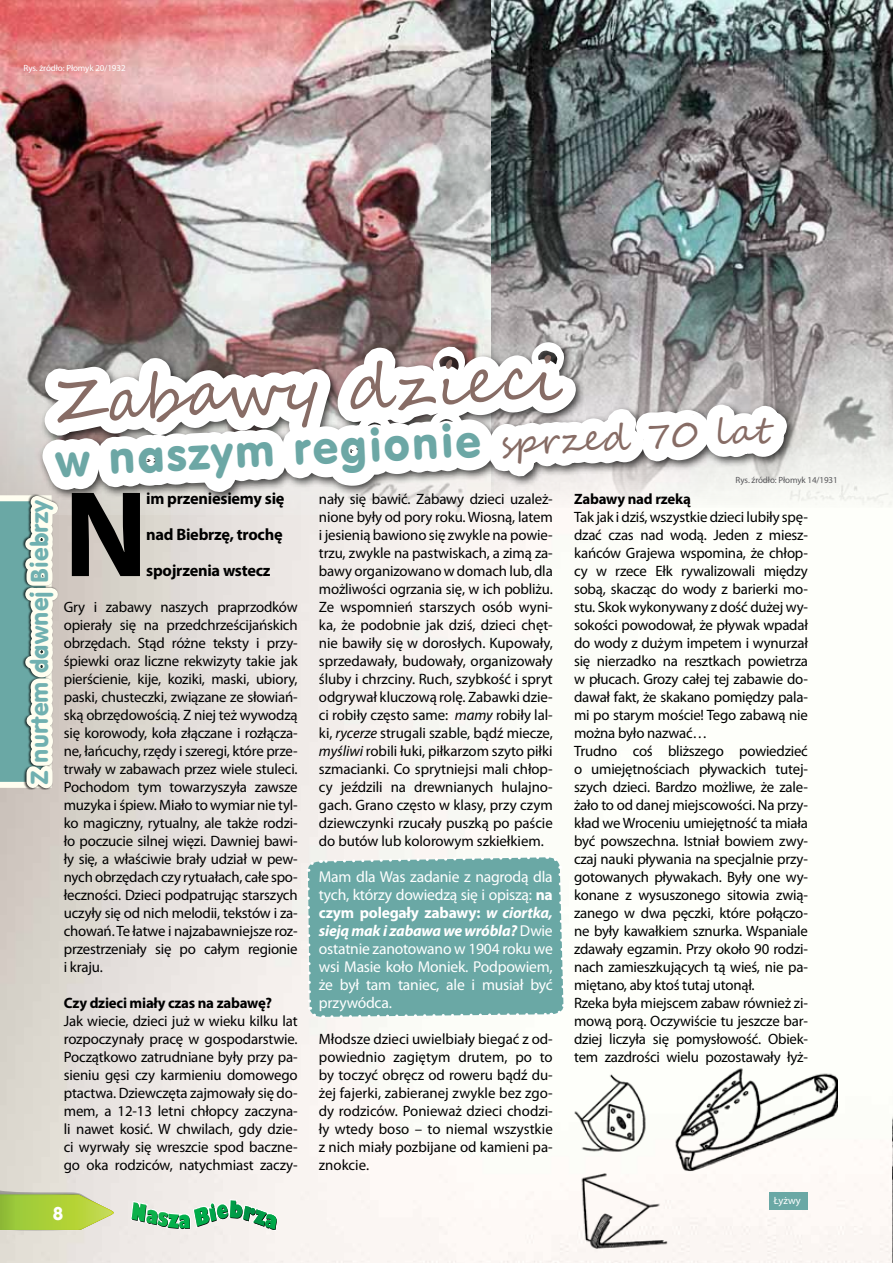
<style>
.page{position:relative;width:893px;height:1263px;background:#fff}
.page>*{position:absolute;margin:0;border:0;box-sizing:border-box;transform-origin:0 0}
.t1{font:700 123.3px "Myriad Pro";color:#000}
.t2{font:61.5px "Segoe Script";color:#876c65}
.t3{font:45px "VAG Rounded EU";color:#6ca7a5}
.t4{font:24px "VAG Rounded EU";letter-spacing:.01em;color:#70b0b0}
.t5{font:18px "VAG Rounded EU";color:#fff}
.t6{font:700 16.5px/36px "Myriad Pro";letter-spacing:-.015em;color:#000;text-align:justify}
.t7{font:15.75px/18px "Myriad Pro";letter-spacing:-.015em;color:#fff;text-align:justify}
.t8{font:15px/18px "Myriad Pro";letter-spacing:-.015em;color:#000;text-align:justify}
.t9{font:700 15px "Myriad Pro";letter-spacing:-.015em;color:#000}
.t10{font:10.5px "Myriad Pro";letter-spacing:-.005em;color:#fff}
.t11{font:9px "Myriad Pro";letter-spacing:-.01em;color:#fff}
.t12{font:9px "Myriad Pro";letter-spacing:-.01em;color:#565659}
.s1{font-family:"Segoe Script";font-size:36px;color:#876c65}
.s2{font-style:italic}
.s3{font-weight:700}
.s4{font-weight:700;font-style:italic}
</style>
<div class="page">
<img style="left:0;top:796px;width:892px;height:467px">
<img style="left:0;top:0;width:491px;height:62px">
<img style="left:491px;top:0;width:402px;height:507px">
<svg style="left:104px;top:796px;width:126px;height:309px;background:#e7e2df"></svg>
<svg style="left:400px;top:0;width:30px;height:62px;background:#cac8c5"></svg>
<svg style="left:505px;top:796px;width:93px;height:467px"></svg>
<svg style="left:132px;top:0;width:90px;height:62px;background:#e68e8f"></svg>
<img style="left:306px;top:0;width:94px;height:62px">
<svg style="left:430px;top:796px;width:151px;height:258px"></svg>
<svg style="left:639px;top:796px;width:93px;height:269px"></svg>
<svg style="left:699px;top:0;width:97px;height:62px;background:#768a8a"></svg>
<img style="left:0;top:62px;width:810px;height:734px">
<img style="left:561px;top:1065px;width:276px;height:198px">
<svg style="left:305px;top:854px;width:261px;height:166px;background:#78afac"></svg>
<img style="left:892px;top:1116px;width:1px;height:147px">
<div style="left:770px;top:1192px;width:38px;height:18px;background:#6aa8a5"></div>
<svg style="left:131px;top:1199px;width:147px;height:32px"></svg>
<svg style="left:0;top:1181px;width:114px;height:49px;background:#bdd274"></svg>
<p class="t11" style="left:24px;top:62px;width:104px">Rys. żródło: Płomyk 20/1932</p>
<h2 class="t2" style="left:50px;top:353px;width:512px;rotate:-3deg">Zabawy dzieci</h2>
<h3 class="t3" style="left:54px;top:435px;width:715px;rotate:-3deg">w naszym regionie <span class="s1">sprzed 70 lat</span></h3>
<p class="t12" style="left:736px;top:474px;width:104px">Rys. źródło: Płomyk 14/1931</p>
<h3 class="t4" style="left:25px;top:784px;width:285px;rotate:-90deg">Z nurtem dawnej Biebrzy</h3>
<h1 class="t1" style="left:64px;top:454px;width:86px">N</h1>
<p class="t6" style="left:146px;top:480px;width:140px">im przeniesiemy się nad Biebrzę, trochę spojrzenia wstecz</p>
<p class="t8" style="left:64px;top:598px;width:235px">Gry i zabawy naszych praprzodków opierały się na przedchrześcijańskich obrzędach. Stąd różne teksty i przy&shy;śpiewki oraz liczne rekwizyty takie jak pierścienie, kije, koziki, maski, ubiory, paski, chusteczki, związane ze słowiań&shy;ską obrzędowością. Z niej też wywodzą się korowody, koła złączane i rozłącza&shy;ne, łańcuchy, rzędy i szeregi, które prze&shy;trwały w zabawach przez wiele stuleci.<br>Pochodom tym towarzyszyła zawsze muzyka i śpiew. Miało to wymiar nie tyl&shy;ko magiczny, rytualny, ale także rodzi&shy;ło poczucie silnej więzi. Dawniej bawi&shy;ły się, a właściwie brały udział w pew&shy;nych obrzędach czy rytuałach, całe spo&shy;łeczności. Dzieci podpatrując starszych uczyły się od nich melodii, tekstów i za&shy;chowań. Te łatwe i najzabawniejsze roz&shy;przestrzeniały się po całym regionie i kraju.</p>
<p class="t9" style="left:64px;top:993px;width:210px">Czy dzieci miały czas na zabawę?</p>
<p class="t8" style="left:64px;top:1012px;width:235px">Jak wiecie, dzieci już w wieku kilku lat rozpoczynały pracę w gospodarstwie.<br>Początkowo zatrudniane były przy pa&shy;sieniu gęsi czy karmieniu domowego ptactwa. Dziewczęta zajmowały się do&shy;mem, a 12-13 letni chłopcy zaczyna&shy;li nawet kosić. W chwilach, gdy dzie&shy;ci wyrwały się wreszcie spod baczne&shy;go oka rodziców, natychmiast zaczy-</p>
<p class="t5" style="left:53px;top:1203px;width:11px">8</p>
<p class="t8" style="left:319px;top:490px;width:235px">nały się bawić. Zabawy dzieci uzależ&shy;nione były od pory roku. Wiosną, latem i jesienią bawiono się zwykle na powie&shy;trzu, zwykle na pastwiskach, a zimą za&shy;bawy organizowano w domach lub, dla możliwości ogrzania się, w ich pobliżu.<br>Ze wspomnień starszych osób wyni&shy;ka, że podobnie jak dziś, dzieci chęt&shy;nie bawiły się w dorosłych. Kupowały, sprzedawały, budowały, organizowały śluby i chrzciny. Ruch, szybkość i spryt odgrywał kluczową rolę. Zabawki dzie&shy;ci robiły często same: <span class="s2">mamy</span> robiły lal&shy;ki, <span class="s2">rycerze</span> strugali szable, bądź miecze, <span class="s2">myśliwi</span> robili łuki, piłkarzom szyto piłki szmacianki. Co sprytniejsi mali chłop&shy;cy jeździli na drewnianych hulajno&shy;gach. Grano często w klasy, przy czym dziewczynki rzucały puszką po paście do butów lub kolorowym szkiełkiem.</p>
<p class="t7" style="left:319px;top:867px;width:235px">Mam dla Was zadanie z nagrodą dla tych, którzy dowiedzą się i opiszą: <span class="s3">na czym polegały zabawy:</span> <span class="s4">w ciortka, sieją mak i zabawa we wróbla?</span> Dwie ostatnie zanotowano w 1904 roku we wsi Masie koło Moniek. Podpowiem, że był tam taniec, ale i musiał być przywódca.</p>
<p class="t8" style="left:319px;top:1030px;width:235px">Młodsze dzieci uwielbiały biegać z od&shy;powiednio zagiętym drutem, po to by toczyć obręcz od roweru bądź du&shy;żej fajerki, zabieranej zwykle bez zgo&shy;dy rodziców. Ponieważ dzieci chodzi&shy;ły wtedy boso – to niemal wszystkie z nich miały pozbijane od kamieni pa&shy;znokcie.</p>
<p class="t9" style="left:574px;top:489px;width:118px">Zabawy nad rzeką</p>
<p class="t8" style="left:574px;top:508px;width:235px;text-align:left">Tak jak i dziś, wszystkie dzieci lubiły spę&shy;dzać czas nad wodą. Jeden z miesz&shy;kańców Grajewa wspomina, że chłop&shy;cy w rzece Ełk rywalizowali między sobą, skacząc do wody z barierki mo&shy;stu. Skok wykonywany z dość dużej wy&shy;sokości powodował, że pływak wpadał do wody z dużym impetem i wynurzał się nierzadko na resztkach powietrza w płucach. Grozy całej tej zabawie do&shy;dawał fakt, że skakano pomiędzy pala&shy;mi po starym moście! Tego zabawą nie można było nazwać…<br>Trudno coś bliższego powiedzieć o umiejętnościach pływackich tutej&shy;szych dzieci. Bardzo możliwe, że zale&shy;żało to od danej miejscowości. Na przy&shy;kład we Wroceniu umiejętność ta miała być powszechna. Istniał bowiem zwy&shy;czaj nauki pływania na specjalnie przy&shy;gotowanych pływakach. Były one wy&shy;konane z wysuszonego sitowia zwią&shy;zanego w dwa pęczki, które połączo&shy;ne były kawałkiem sznurka. Wspaniale zdawały egzamin. Przy około 90 rodzi&shy;nach zamieszkujących tą wieś, nie pa&shy;miętano, aby ktoś tutaj utonął.<br>Rzeka była miejscem zabaw również zi&shy;mową porą. Oczywiście tu jeszcze bar&shy;dziej liczyła się pomysłowość. Obiek&shy;tem zazdrości wielu pozostawały łyż-</p>
<p class="t10" style="left:774px;top:1194px;width:28px">Łyżwy</p>
</div>
